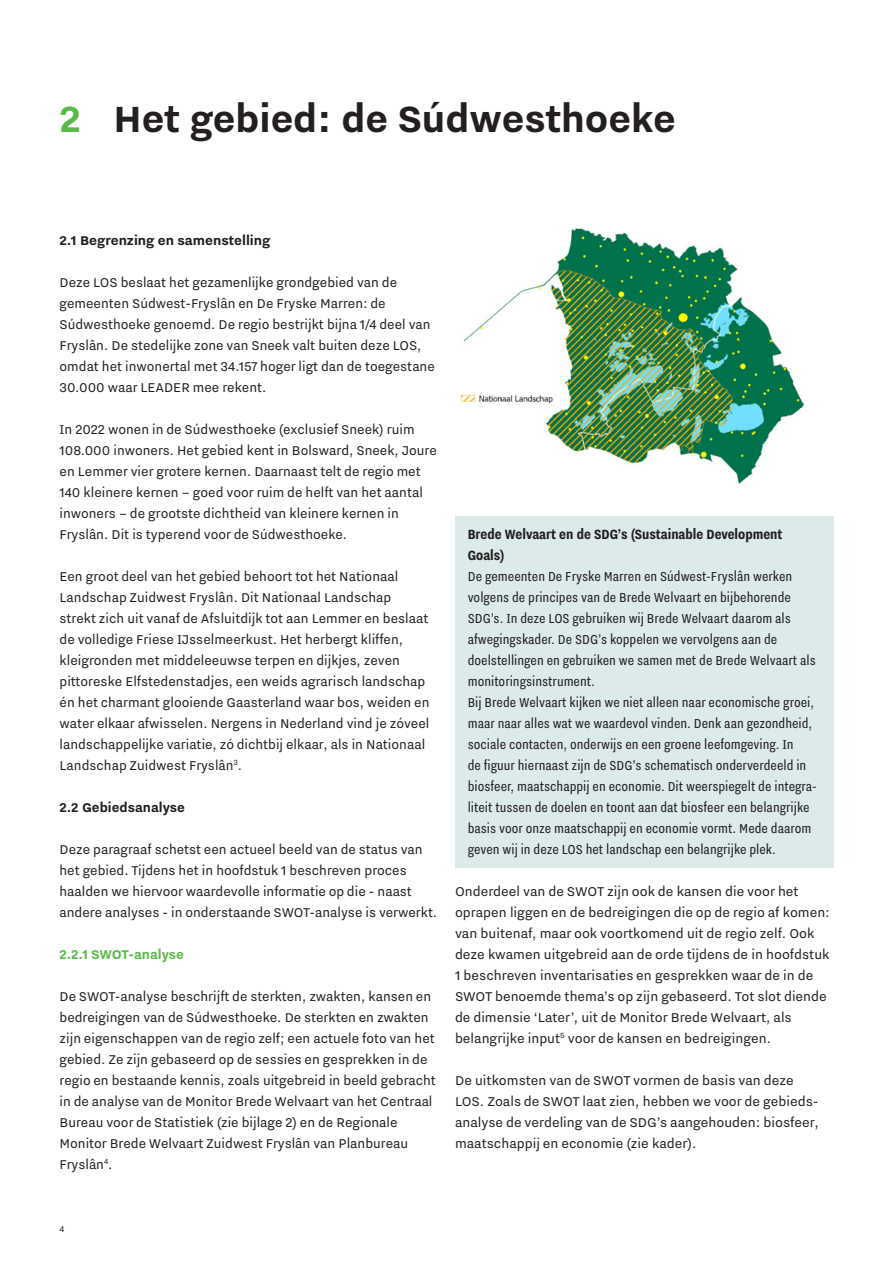
<style>
.page{position:relative;width:893px;height:1263px;background:#fff}
.page>*{position:absolute;margin:0;border:0;box-sizing:border-box;transform-origin:0 0}
.t1{font:700 45px "Nitti Grotesk";color:#231f20}
.Kadertekstkop{font:700 16.5px/21px "Nitti Grotesk Cond";color:#231f20}
.Kadertekst{font:16.05px/21px "Nitti Grotesk Cond";color:#231f20}
.t2{font:15.75px/21px "Nitti Grotesk";color:#231f20}
.t3{font:700 15.75px "Nitti Grotesk";color:#231f20}
.t4{font:700 15.75px "Nitti Grotesk";color:#59ba47}
.t5{font:10.5px "Nitti Grotesk";color:#231f20}
.s1{color:#59ba47}
</style>
<div class="page">
<div style="left:455px;top:516px;width:378px;height:58px;background:#dceaea"></div>
<div style="left:455px;top:558px;width:378px;height:142px;background:#dceaea"></div>
<div style="left:455px;top:684px;width:378px;height:184px;background:#dceaea"></div>
<img style="left:459px;top:228px;width:133px;height:224px">
<img style="left:592px;top:232px;width:242px;height:636px">
<h1 class="t1" style="left:60px;top:95px;width:618px"><span class="s1">2</span> Het gebied: de Súdwesthoeke</h1>
<h2 class="t3" style="left:60px;top:232px;width:212px">2.1 Begrenzing en samenstelling</h2>
<p class="t2" style="left:60px;top:272px;width:377px">Deze LOS beslaat het gezamenlijke grondgebied van de gemeenten Súdwest-Fryslân en De Fryske Marren: de Súdwesthoeke genoemd. De regio bestrijkt bijna 1/4 deel van Fryslân. De stedelijke zone van Sneek valt buiten deze LOS, omdat het inwonertal met 34.157 hoger ligt dan de toegestane 30.000 waar LEADER mee rekent.</p>
<p class="t2" style="left:60px;top:419px;width:379px">In 2022 wonen in de Súdwesthoeke (exclusief Sneek) ruim 108.000 inwoners. Het gebied kent in Bolsward, Sneek, Joure en Lemmer vier grotere kernen. Daarnaast telt de regio met 140 kleinere kernen – goed voor ruim de helft van het aantal inwoners – de grootste dichtheid van kleinere kernen in Fryslân. Dit is typerend voor de Súdwesthoeke.</p>
<p class="t2" style="left:60px;top:566px;width:371px">Een groot deel van het gebied behoort tot het Nationaal Landschap Zuidwest Fryslân. Dit Nationaal Landschap strekt zich uit vanaf de Afsluitdijk tot aan Lemmer en beslaat de volledige Friese IJsselmeerkust. Het herbergt kliffen, kleigronden met middeleeuwse terpen en dijkjes, zeven pittoreske Elfstedenstadjes, een weids agrarisch landschap én het charmant glooiende Gaasterland waar bos, weiden en water elkaar afwisselen. Nergens in Nederland vind je zóveel landschappelijke variatie, zó dichtbij elkaar, als in Nationaal Landschap Zuidwest Fryslân<sup>3</sup>.</p>
<h2 class="t3" style="left:60px;top:799px;width:127px">2.2 Gebiedsanalyse</h2>
<p class="t2" style="left:60px;top:839px;width:379px">Deze paragraaf schetst een actueel beeld van de status van het gebied. Tijdens het in hoofdstuk 1 beschreven proces haalden we hiervoor waardevolle informatie op die - naast andere analyses - in onderstaande SWOT-analyse is verwerkt.</p>
<h3 class="t4" style="left:60px;top:946px;width:126px">2.2.1 SWOT-analyse</h3>
<p class="t2" style="left:60px;top:986px;width:378px">De SWOT-analyse beschrijft de sterkten, zwakten, kansen en bedreigingen van de Súdwesthoeke. De sterkten en zwakten zijn eigenschappen van de regio zelf; een actuele foto van het gebied. Ze zijn gebaseerd op de sessies en gesprekken in de regio en bestaande kennis, zoals uitgebreid in beeld gebracht in de analyse van de Monitor Brede Welvaart van het Centraal Bureau voor de Statistiek (zie bijlage 2) en de Regionale Monitor Brede Welvaart Zuidwest Fryslân van Planbureau Fryslân<sup>4</sup>.</p>
<p class="Kadertekstkop" style="left:468px;top:523px;width:316px">Brede Welvaart en de SDG’s (Sustainable Development<br>Goals)</p>
<p class="Kadertekst" style="left:468px;top:565px;width:350px">De gemeenten De Fryske Marren en Súdwest-Fryslân werken volgens de principes van de Brede Welvaart en bijbehorende SDG’s. In deze LOS gebruiken wij Brede Welvaart daarom als afwegingskader. De SDG’s koppelen we vervolgens aan de doelstellingen en gebruiken we samen met de Brede Welvaart als monitoringsinstrument.</p>
<p class="Kadertekst" style="left:468px;top:691px;width:351px">Bij Brede Welvaart kijken we niet alleen naar economische groei, maar naar alles wat we waardevol vinden. Denk aan gezondheid, sociale contacten, onderwijs en een groene leefomgeving. In<br>de figuur hiernaast zijn de SDG’s schematisch onderverdeeld in biosfeer, maatschappij en economie. Dit weerspiegelt de integra&shy;liteit tussen de doelen en toont aan dat biosfeer een belangrijke basis voor onze maatschappij en economie vormt. Mede daarom geven wij in deze LOS het landschap een belangrijke plek.</p>
<p class="t2" style="left:455px;top:881px;width:376px">Onderdeel van de SWOT zijn ook de kansen die voor het oprapen liggen en de bedreigingen die op de regio af komen: van buitenaf, maar ook voortkomend uit de regio zelf. Ook deze kwamen uitgebreid aan de orde tijdens de in hoofdstuk 1 beschreven inventarisaties en gesprekken waar de in de SWOT benoemde thema’s op zijn gebaseerd. Tot slot diende de dimensie ‘Later’, uit de Monitor Brede Welvaart, als belangrijke input<sup>5</sup> voor de kansen en bedreigingen.</p>
<p class="t2" style="left:455px;top:1070px;width:365px">De uitkomsten van de SWOT vormen de basis van deze LOS. Zoals de SWOT laat zien, hebben we voor de gebieds&shy;analyse de verdeling van de SDG’s aangehouden: biosfeer, maatschappij en economie (zie kader).</p>
<p class="t5" style="left:60px;top:1223px;width:6px">4</p>
</div>
